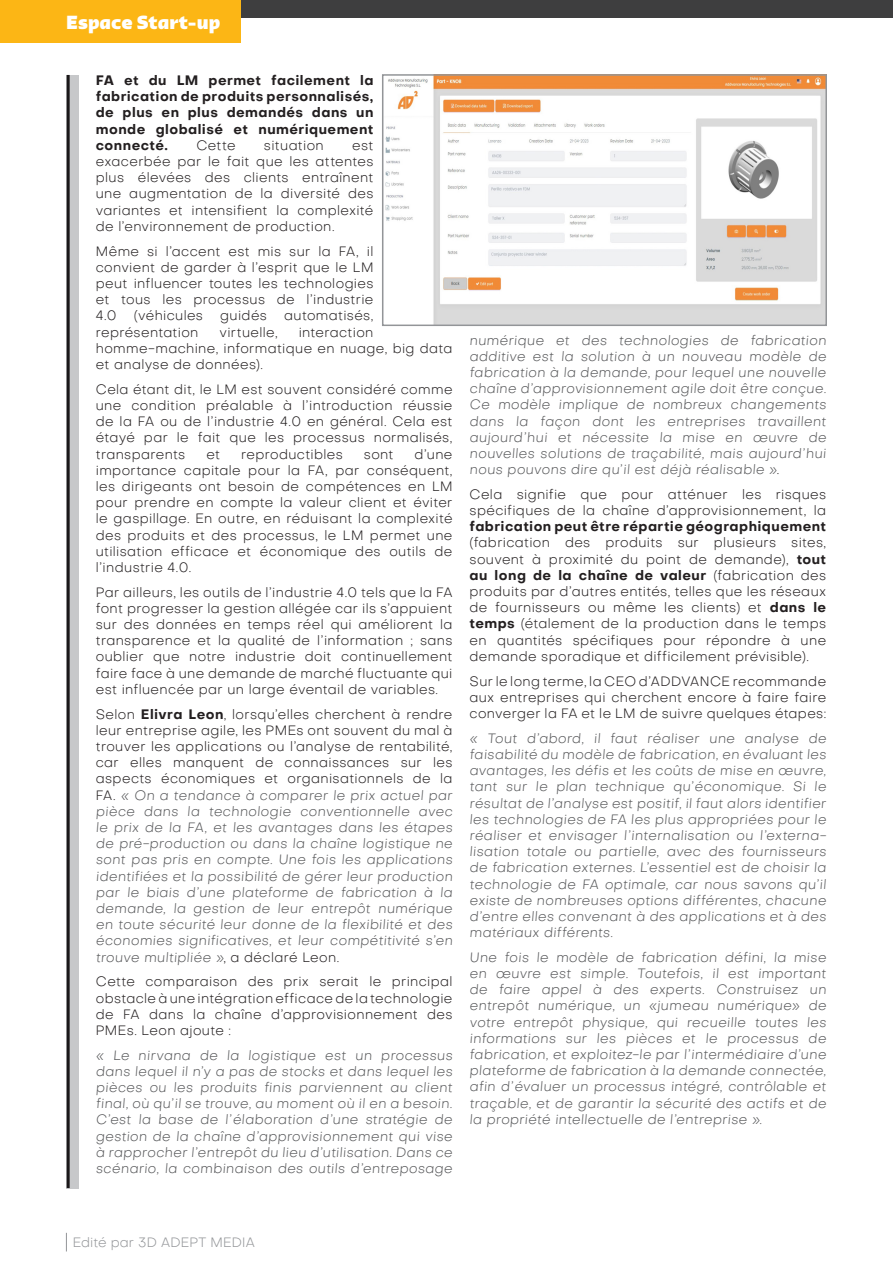
<style>
.page{position:relative;width:893px;height:1263px;background:#fff}
.page>*{position:absolute;margin:0;border:0;box-sizing:border-box;transform-origin:0 0}
.t1{font:800 19.5px "Qatar 2022 Arabic";letter-spacing:.005em;color:#fff}
.t2{font:italic 300 13.5px/16.2px "Objective";letter-spacing:.03em;color:#57585a;text-align:justify}
.t3{font:300 13.5px/16.2px "Objective";letter-spacing:.025em;color:#231f20;text-align:justify}
.t4{font:700 13.5px/16.2px "Objective";letter-spacing:.035em;color:#231f20;text-align:justify}
.t5{font:300 13.5px "Objective";letter-spacing:.005em;color:#949699}
.s1{font-style:normal;color:#231f20}
.s2{font-weight:700;font-style:normal;color:#231f20}
.s3{font-weight:700}
</style>
<div class="page">
<svg style="left:66px;top:75px;width:12px;height:1113px;background:#9b9b9d"></svg>
<div style="left:187px;top:0;width:705px;height:17px;background:#3e3e3f"></div>
<div style="left:0;top:0;width:241px;height:43px;background:#fcb615"></div>
<img style="left:385px;top:77px;width:439px;height:246px">
<div style="left:382px;top:74px;width:445px;height:252px;border:2px solid #939598"></div>
<svg style="left:66px;top:1233px;width:1px;height:18px"></svg>
<p class="t1" style="left:66px;top:10px;width:156px">Espace Start-up</p>
<p class="t4" style="left:96px;top:72px;width:279px">FA et du LM permet facilement la fabrication de produits personnalisés, de plus en plus demandés dans un monde globalisé et numériquement connecté.</p>
<p class="t3" style="left:196px;top:137px;width:41px">Cette</p>
<p class="t3" style="left:264px;top:137px;width:61px">situation</p>
<p class="t3" style="left:96px;top:137px;width:279px;text-indent:256px">est exacerbée par le fait que les attentes plus élevées des clients entraînent une augmentation de la diversité des variantes et intensifient la complexité de l’environnement de production.</p>
<p class="t3" style="left:96px;top:243px;width:279px">Même si l’accent est mis sur la FA, il convient de garder à l’esprit que le LM peut influencer toutes les technologies et tous les processus de l’industrie 4.0</p>
<p class="t3" style="left:134px;top:307px;width:71px">(véhicules</p>
<p class="t3" style="left:220px;top:307px;width:48px">guidés</p>
<p class="t3" style="left:284px;top:307px;width:91px">automatisés,</p>
<p class="t3" style="left:96px;top:324px;width:104px">représentation</p>
<p class="t3" style="left:220px;top:324px;width:60px">virtuelle,</p>
<p class="t3" style="left:96px;top:324px;width:358px;text-align:left;text-indent:203px">interaction homme-machine, informatique en nuage, big data et analyse de données).</p>
<p class="t3" style="left:96px;top:381px;width:358px">Cela étant dit, le LM est souvent considéré comme une condition préalable à l’introduction réussie de la FA ou de l’industrie 4.0 en général. Cela est étayé par le fait que les processus normalisés, transparents</p>
<p class="t3" style="left:96px;top:446px;width:358px;text-indent:319px">d’une importance capitale pour la FA, par conséquent, les dirigeants ont besoin de compétences en LM pour prendre en compte la valeur client et éviter le gaspillage. En outre, en réduisant la complexité des produits et des processus, le LM permet une utilisation efficace et économique des outils de l’industrie 4.0.</p>
<p class="t3" style="left:96px;top:584px;width:358px">Par ailleurs, les outils de l’industrie 4.0 tels que la FA font progresser la gestion allégée car ils s’appuient sur des données en temps réel qui améliorent la transparence et la qualité de l’information ; sans oublier que notre industrie doit continuellement faire face à une demande de marché fluctuante qui est influencée par un large éventail de variables.</p>
<p class="t2" style="left:96px;top:706px;width:358px"><span class="s1">Selon</span> <span class="s2">Elivra Leon</span><span class="s1">, lorsqu’elles cherchent à rendre leur entreprise agile, les PMEs ont souvent du mal à trouver les applications ou l’analyse de rentabilité, car elles manquent de connaissances sur les aspects économiques et organisationnels de la FA.</span> « On a tendance à comparer le prix actuel par pièce dans la technologie conventionnelle avec le prix de la FA, et les avantages dans les étapes de pré-production ou dans la chaîne logistique ne sont pas pris en compte. Une fois les applications identifiées et la possibilité de gérer leur production par le biais d’une plateforme de fabrication à la demande, la gestion de leur entrepôt numérique en toute sécurité leur donne de la flexibilité et des économies significatives, et leur compétitivité s’en trouve multipliée »<span class="s1">, a déclaré Leon.</span></p>
<p class="t3" style="left:96px;top:973px;width:358px">Cette comparaison des prix serait le principal obstacle à une intégration efficace de la technologie de FA dans la chaîne d’approvisionnement des PMEs. Leon ajoute :</p>
<p class="t2" style="left:96px;top:1047px;width:358px">« Le nirvana de la logistique est un processus dans lequel il n’y a pas de stocks et dans lequel les pièces ou les produits finis parviennent au client final, où qu’il se trouve, au moment où il en a besoin.<br>C’est la base de l’élaboration d’une stratégie de gestion de la chaîne d’approvisionnement qui vise à rapprocher l’entrepôt du lieu d’utilisation. Dans ce scénario, la combinaison des outils d’entreposage</p>
<p class="t3" style="left:206px;top:446px;width:15px">et</p>
<p class="t3" style="left:241px;top:446px;width:103px">reproductibles</p>
<p class="t3" style="left:364px;top:446px;width:31px">sont</p>
<p class="t2" style="left:469px;top:332px;width:358px">numérique et des technologies de fabrication additive est la solution à un nouveau modèle de fabrication à la demande, pour lequel une nouvelle chaîne d’approvisionnement agile doit être conçue.<br>Ce modèle implique de nombreux changements dans la façon dont les entreprises travaillent aujourd’hui et nécessite la mise en œuvre de nouvelles solutions de traçabilité, mais aujourd’hui nous pouvons dire qu’il est déjà réalisable »<span class="s1">.</span></p>
<p class="t3" style="left:469px;top:486px;width:358px">Cela signifie que pour atténuer les risques spécifiques de la chaîne d’approvisionnement, la <span class="s3">fabrication peut être répartie géographiquement </span>(fabrication des produits sur plusieurs sites, souvent à proximité du point de demande), <span class="s3">tout au long de la chaîne de valeur</span> (fabrication des produits par d’autres entités, telles que les réseaux de fournisseurs ou même les clients) et <span class="s3">dans le temps</span> (étalement de la production dans le temps en quantités spécifiques pour répondre à une demande sporadique et difficilement prévisible).</p>
<p class="t3" style="left:469px;top:673px;width:358px">Sur le long terme, la CEO d’ADDVANCE recommande aux entreprises qui cherchent encore à faire faire converger la FA et le LM de suivre quelques étapes:</p>
<p class="t2" style="left:469px;top:730px;width:358px">« Tout d’abord, il faut réaliser une analyse de faisabilité du modèle de fabrication, en évaluant les avantages, les défis et les coûts de mise en œuvre, tant sur le plan technique qu’économique. Si le résultat de l’analyse est positif, il faut alors identifier les technologies de FA les plus appropriées pour le réaliser et envisager l’internalisation ou l’externa&shy;lisation totale ou partielle, avec des fournisseurs de fabrication externes. L’essentiel est de choisir la technologie de FA optimale, car nous savons qu’il existe de nombreuses options différentes, chacune d’entre elles convenant à des applications et à des matériaux différents.</p>
<p class="t2" style="left:469px;top:949px;width:358px">Une fois le modèle de fabrication défini, la mise en œuvre est simple. Toutefois, il est important de faire appel à des experts. Construisez un entrepôt numérique, un «jumeau numérique» de votre entrepôt physique, qui recueille toutes les informations sur les pièces et le processus de fabrication, et exploitez-le par l’intermédiaire d’une plateforme de fabrication à la demande connectée, afin d’évaluer un processus intégré, contrôlable et traçable, et de garantir la sécurité des actifs et de la propriété intellectuelle de l’entreprise ».</p>
<p class="t5" style="left:73px;top:1234px;width:184px">Edité par 3D ADEPT MEDIA</p>
</div>
